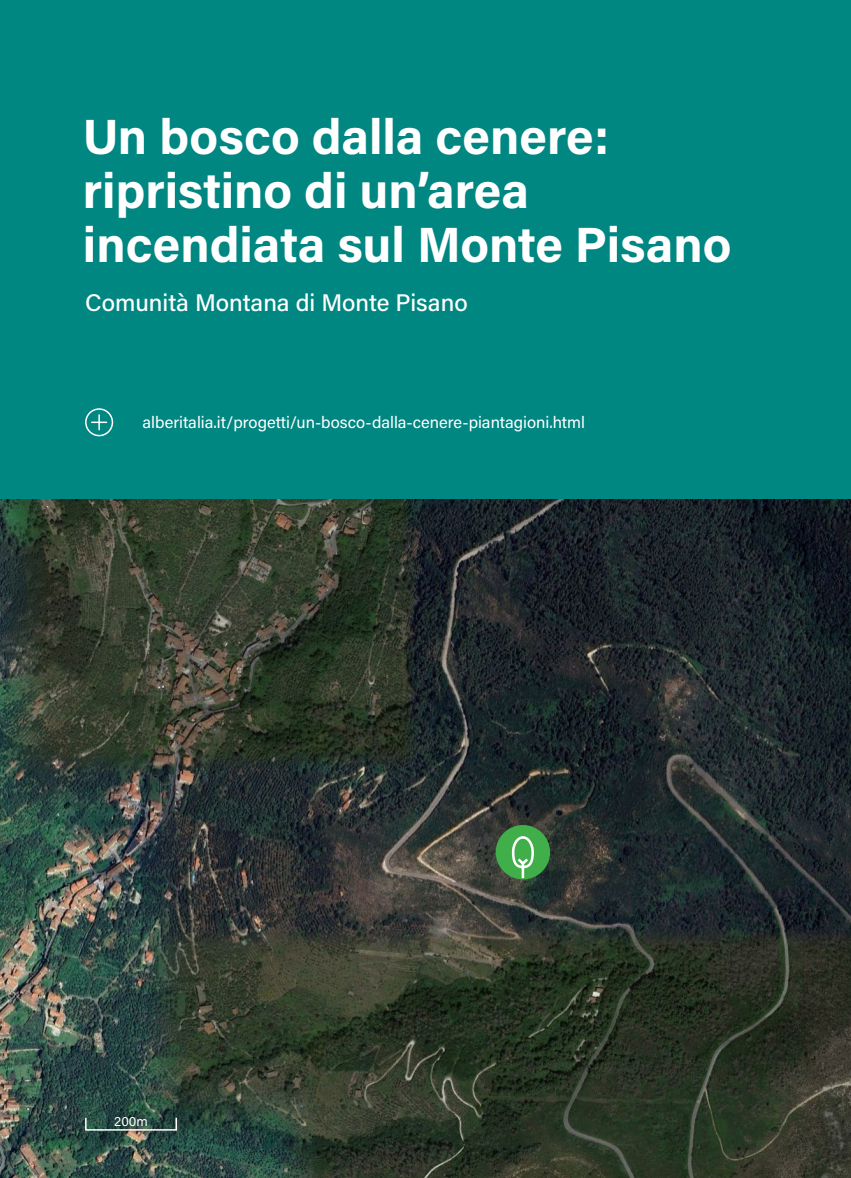
<style>
.page{position:relative;width:851px;height:1178px;background:#fff}
.page>*{position:absolute;margin:0;border:0;box-sizing:border-box;transform-origin:0 0}
.Heading_2_-_scheda_p{font:700 49.5px/54px "Acumin Pro";color:#fff}
.Heading_3_-_schede_p{font:500 24px "Acumin Pro";color:#fff}
.t1{font:16.5px "Acumin Pro";color:#fff}
.t2{font:13.5px "Acumin Pro";color:#fff}
</style>
<div class="page">
<div style="left:0;top:0;width:850px;height:1178px;background:#008782"></div>
<img style="left:0;top:499px;width:850px;height:679px">
<div style="left:85px;top:408px;width:28px;height:28px;border:2px solid #fff;border-radius:50%"></div>
<svg style="left:92px;top:415px;width:14px;height:15px"></svg>
<div style="left:85px;top:1117px;width:92px;height:13px;border:2px solid #fff"></div>
<div style="left:495px;top:825px;width:55px;height:54px;background:#40ae49;border-radius:50%"></div>
<svg style="left:510px;top:836px;width:25px;height:45px"></svg>
<p class="Heading_2_-_scheda_p" style="left:83px;top:108px;width:650px">Un bosco dalla cenere: ripristino di un’area incendiata sul Monte Pisano</p>
<p class="Heading_3_-_schede_p" style="left:85px;top:286px;width:384px">Comunità Montana di Monte Pisano</p>
<p class="t1" style="left:142px;top:411px;width:444px">alberitalia.it/progetti/un-bosco-dalla-cenere-piantagioni.html</p>
<p class="t2" style="left:114px;top:1112px;width:35px">200m</p>
</div>
